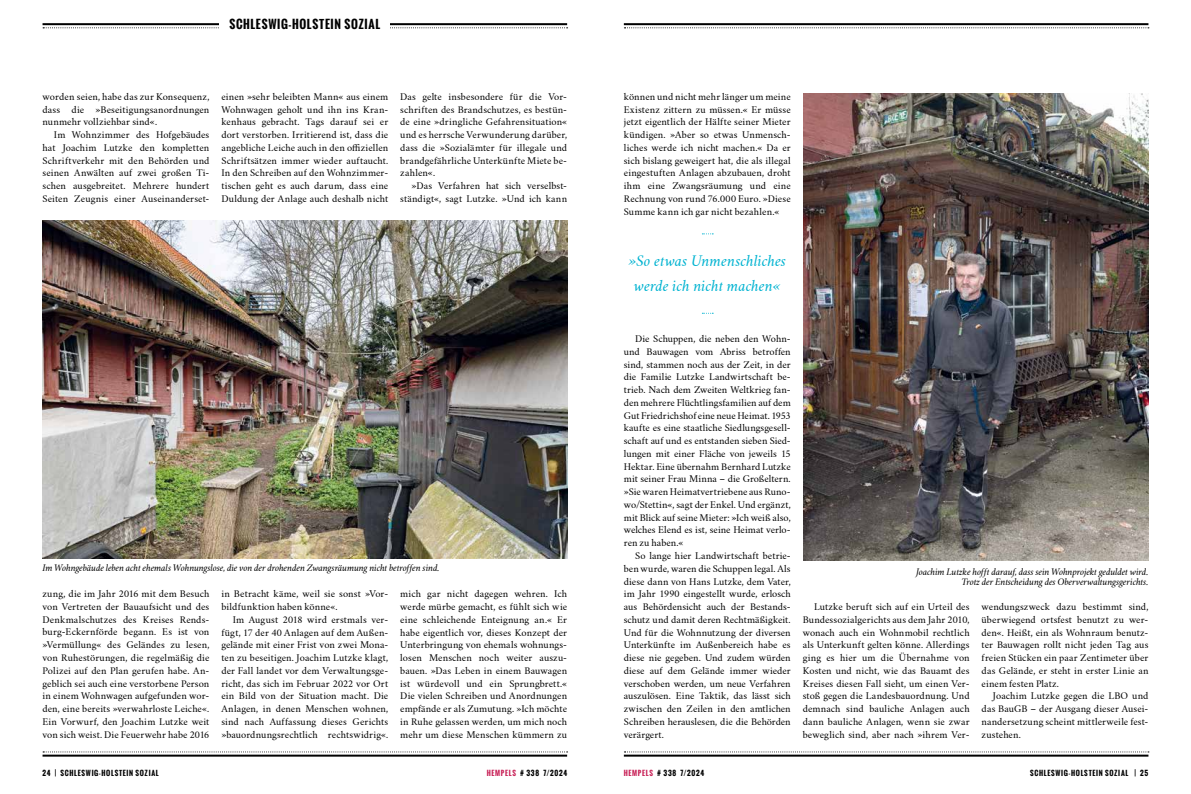
<style>
.page{position:relative;width:1191px;height:794px;background:#fff}
.page>*{position:absolute;margin:0;border:0;box-sizing:border-box;transform-origin:0 0}
.t1{font:italic 14.5px/25.5px "Crimson Text";color:#00b3d1;text-align:center}
.t2{font:700 11.5px "Oswald";letter-spacing:.06em;color:#000}
.t3{font:9px/12.8px "Crimson Text";letter-spacing:.01em;color:#000;text-align:justify}
.t4{font:italic 9px/10.5px "Crimson Text";letter-spacing:-.02em;color:#000;text-align:right}
.t5{font:700 7px "Oswald";letter-spacing:.1em;color:#000}
.s1{color:#c82258}
</style>
<div class="page">
<hr style="left:624px;top:754px;width:524px;height:2px;background:#000">
<svg style="left:624px;top:751px;width:525px;height:1px"></svg>
<hr style="left:624px;top:23px;width:524px;height:2px;background:#000">
<svg style="left:624px;top:27px;width:525px;height:1px"></svg>
<hr style="left:43px;top:23px;width:524px;height:2px;background:#000">
<svg style="left:43px;top:27px;width:524px;height:1px"></svg>
<div style="left:220px;top:15px;width:170px;height:15px;background:#fff"></div>
<hr style="left:43px;top:754px;width:524px;height:2px;background:#000">
<svg style="left:43px;top:751px;width:524px;height:1px"></svg>
<img style="left:803px;top:93px;width:345px;height:468px">
<img style="left:43px;top:220px;width:524px;height:338px">
<p class="t2" style="left:229px;top:15px;width:152px">SCHLESWIG-HOLSTEIN SOZIAL</p>
<p class="t3" style="left:43px;top:90px;width:168px">worden seien, habe das zur Konsequenz, dass</p>
<p class="t3" style="left:43px;top:103px;width:168px;text-indent:53px">»Beseitigungsanordnungen nunmehr vollziehbar sind«.</p>
<p class="t3" style="left:43px;top:128px;width:168px;text-indent:11px">Im Wohnzimmer des Hofgebäudes hat Joachim Lutzke den kompletten Schriftverkehr mit den Behörden und seinen Anwälten auf zwei großen Ti&shy;schen ausgebreitet. Mehrere hundert Seiten Zeugnis einer Auseinanderset-</p>
<p class="t3" style="left:72px;top:103px;width:14px">die</p>
<p class="t3" style="left:221px;top:90px;width:168px">einen »sehr beleibten Mann« aus einem Wohnwagen geholt und ihn ins Kran&shy;kenhaus gebracht. Tags darauf sei er dort verstorben. Irritierend ist, dass die angebliche Leiche auch in den offiziellen Schriftsätzen immer wieder auftaucht.<br>In den Schreiben auf den Wohnzimmer&shy;tischen geht es auch darum, dass eine Duldung der Anlage auch deshalb nicht</p>
<p class="t3" style="left:400px;top:90px;width:168px">Das gelte insbesondere für die Vor&shy;schriften des Brandschutzes, es bestün&shy;de eine »dringliche Gefahrensituation« und es herrsche Verwunderung darüber, dass die »Sozialämter für illegale und brandgefährliche Unterkünfte Miete be&shy;zahlen«.</p>
<p class="t3" style="left:400px;top:180px;width:168px;text-align:right">»Das Verfahren hat sich verselbst&shy;ständigt«, sagt Lutzke. »Und ich kann</p>
<p class="t4" style="left:43px;top:563px;width:399px">Im Wohngebäude leben acht ehemals Wohnungslose, die von der drohenden Zwangsräumung nicht betroffen sind.</p>
<p class="t3" style="left:43px;top:587px;width:168px">zung, die im Jahr 2016 mit dem Besuch von Vertreten der Bauaufsicht und des Denkmalschutzes des Kreises Rends&shy;burg-Eckernförde begann. Es ist von »Vermüllung« des Geländes zu lesen, von Ruhestörungen, die regelmäßig die Polizei auf den Plan gerufen habe. An&shy;geblich sei auch eine verstorbene Person in einem Wohnwagen aufgefunden wor&shy;den, eine bereits »verwahrloste Leiche«.<br>Ein Vorwurf, den Joachim Lutzke weit von sich weist. Die Feuerwehr habe 2016</p>
<p class="t3" style="left:221px;top:587px;width:168px">in Betracht käme, weil sie sonst »Vor&shy;bildfunktion haben könne«.</p>
<p class="t3" style="left:221px;top:613px;width:168px;text-indent:11px">Im August 2018 wird erstmals ver&shy;fügt, 17 der 40 Anlagen auf dem Außen&shy;gelände mit einer Frist von zwei Mona&shy;ten zu beseitigen. Joachim Lutzke klagt, der Fall landet vor dem Verwaltungsge&shy;richt, das sich im Februar 2022 vor Ort ein Bild von der Situation macht. Die Anlagen, in denen Menschen wohnen, sind nach Auffassung dieses Gerichts »bauordnungsrechtlich rechtswidrig«.</p>
<p class="t3" style="left:400px;top:588px;width:168px">mich gar nicht dagegen wehren. Ich werde mürbe gemacht, es fühlt sich wie eine schleichende Enteignung an.« Er habe eigentlich vor, dieses Konzept der Unterbringung von ehemals wohnungs&shy;losen Menschen noch weiter auszu&shy;bauen. »Das Leben in einem Bauwagen ist würdevoll und ein Sprungbrett.« Die vielen Schreiben und Anordnungen empfände er als Zumutung. »Ich möchte in Ruhe gelassen werden, um mich noch mehr um diese Menschen kümmern zu</p>
<p class="t3" style="left:624px;top:90px;width:168px">können und nicht mehr länger um meine Existenz zittern zu müssen.« Er müsse jetzt eigentlich der Hälfte seiner Mieter kündigen. »Aber so etwas Unmensch&shy;liches werde ich nicht machen.« Da er sich bislang geweigert hat, die als illegal eingestuften Anlagen abzubauen, droht ihm eine Zwangsräumung und eine Rechnung von rund 76.000 Euro. »Diese Summe kann ich gar nicht bezahlen.«</p>
<h1 class="t1" style="left:628px;top:248px;width:159px">»So etwas Unmenschliches werde ich nicht machen«</h1>
<p class="t3" style="left:624px;top:332px;width:168px;text-indent:11px">Die Schuppen, die neben den Wohn&shy;und Bauwagen vom Abriss betroffen sind, stammen noch aus der Zeit, in der die Familie Lutzke Landwirtschaft be&shy;trieb. Nach dem Zweiten Weltkrieg fan&shy;den mehrere Flüchtlingsfamilien auf dem Gut Friedrichshof eine neue Heimat. 1953 kaufte es eine staatliche Siedlungsgesell&shy;schaft auf und es entstanden sieben Sied&shy;lungen mit einer Fläche von jeweils 15<br>Hektar. Eine übernahm Bernhard Lutzke mit seiner Frau Minna – die Großeltern. »Sie waren Heimatvertriebene aus Runo&shy;wo/Stettin«, sagt der Enkel. Und ergänzt, mit Blick auf seine Mieter: »Ich weiß also, welches Elend es ist, seine Heimat verlo&shy;ren zu haben.«</p>
<p class="t3" style="left:624px;top:549px;width:168px;text-indent:11px">So lange hier Landwirtschaft betrie&shy;ben wurde, waren die Schuppen legal. Als diese dann von Hans Lutzke, dem Vater, im Jahr 1990 eingestellt wurde, erlosch aus Behördensicht auch der Bestands&shy;schutz und damit deren Rechtmäßigkeit.<br>Und für die Wohnnutzung der diversen Unterkünfte im Außenbereich habe es diese nie gegeben. Und zudem würden diese auf dem Gelände immer wieder verschoben werden, um neue Verfahren auszulösen. Eine Taktik, das lässt sich zwischen den Zeilen in den amtlichen Schreiben herauslesen, die die Behörden verärgert.</p>
<p class="t4" style="left:916px;top:566px;width:234px">Joachim Lutzke hofft darauf, dass sein Wohnprojekt geduldet wird.<br>Trotz der Entscheidung des Oberverwaltungsgerichts.</p>
<p class="t3" style="left:802px;top:600px;width:168px;text-indent:11px">Lutzke beruft sich auf ein Urteil des Bundessozialgerichts aus dem Jahr 2010, wonach auch ein Wohnmobil rechtlich als Unterkunft gelten könne. Allerdings ging es hier um die Übernahme von Kosten und nicht, wie das Bauamt des Kreises diesen Fall sieht, um einen Ver&shy;stoß gegen die Landesbauordnung. Und demnach sind bauliche Anlagen auch dann bauliche Anlagen, wenn sie zwar beweglich sind, aber nach »ihrem Ver-</p>
<p class="t3" style="left:981px;top:600px;width:168px">wendungszweck dazu bestimmt sind, überwiegend ortsfest benutzt zu wer&shy;den«. Heißt, ein als Wohnraum benutz&shy;ter Bauwagen rollt nicht jeden Tag aus freien Stücken ein paar Zentimeter über das Gelände, er steht in erster Linie an einem festen Platz.</p>
<p class="t3" style="left:981px;top:689px;width:168px;text-indent:11px">Joachim Lutzke gegen die LBO und das BauGB – der Ausgang dieser Ausei&shy;nandersetzung scheint mittlerweile fest&shy;zustehen.</p>
<p class="t5" style="left:43px;top:767px;width:118px">24 | SCHLESWIG-HOLSTEIN SOZIAL</p>
<p class="t5" style="left:487px;top:767px;width:82px"><span class="s1">HEMPELS</span> # 338 7/2024</p>
<p class="t5" style="left:624px;top:767px;width:82px"><span class="s1">HEMPELS</span> # 338 7/2024</p>
<p class="t5" style="left:1030px;top:767px;width:120px">SCHLESWIG-HOLSTEIN SOZIAL | 25</p>
</div>
